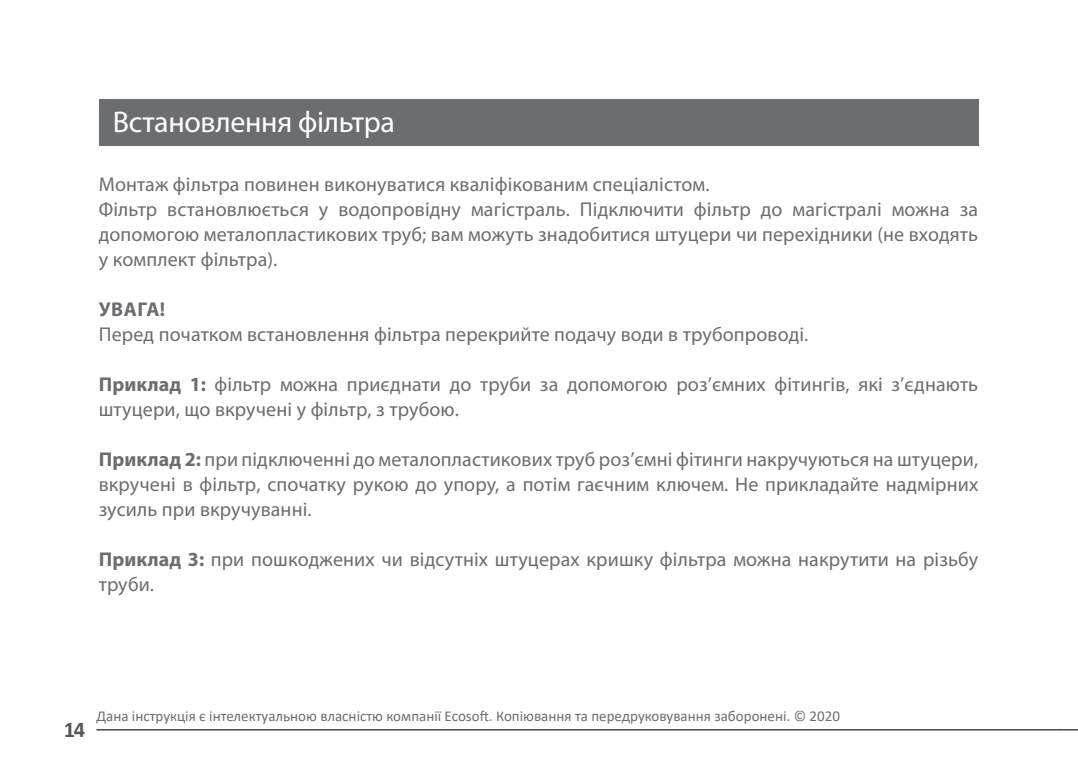
<style>
.page{position:relative;width:1078px;height:773px;background:#fff}
.page>*{position:absolute;margin:0;border:0;box-sizing:border-box;transform-origin:0 0}
.t1{font:30px "Myriad Pro";letter-spacing:-.01em;color:#fff}
.t2{font:700 22.5px "Calibri";color:#57585a}
.t3{font:20px/25px "Myriad Pro";letter-spacing:.005em;color:#6c6d70;text-align:justify}
.t4{font:700 20px "Myriad Pro";letter-spacing:.025em;color:#6c6d70}
.t5{font:15px "Calibri";color:#6c6d70}
.s1{font-weight:700}
</style>
<div class="page">
<svg style="left:1063px;top:729px;width:14px;height:1px"></svg>
<hr style="left:96px;top:729px;width:967px;height:1px;background:#231f20">
<div style="left:99px;top:100px;width:879px;height:46px;background:#6c6d70"></div>
<p class="t1" style="left:113px;top:103px;width:283px">Встановлення фільтра</p>
<p class="t3" style="left:99px;top:171px;width:612px">Монтаж фільтра повинен виконуватися кваліфікованим спеціалістом.</p>
<p class="t3" style="left:99px;top:196px;width:880px">Фільтр встановлюється у водопровідну магістраль. Підключити фільтр до магістралі можна за допомогою металопластикових труб; вам можуть знадобитися штуцери чи перехідники (не входять у комплект фільтра).</p>
<p class="t4" style="left:99px;top:296px;width:68px">УВАГА!</p>
<p class="t3" style="left:99px;top:321px;width:711px">Перед початком встановлення фільтра перекрийте подачу води в трубопроводі.</p>
<p class="t3" style="left:99px;top:371px;width:880px"><span class="s1">Приклад 1:</span> фільтр можна приєднати до труби за допомогою роз’ємних фітингів, які з’єднають штуцери, що вкручені у фільтр, з трубою.</p>
<p class="t3" style="left:99px;top:446px;width:880px"><span class="s1">Приклад 2:</span> при підключенні до металопластикових труб роз’ємні фітинги накручуються на штуцери, вкручені в фільтр, спочатку рукою до упору, а потім гаєчним ключем. Не прикладайте надмірних зусиль при вкручуванні.</p>
<p class="t3" style="left:99px;top:546px;width:880px"><span class="s1">Приклад 3:</span> при пошкоджених чи відсутніх штуцерах кришку фільтра можна накрутити на різьбу труби.</p>
<p class="t2" style="left:64px;top:713px;width:23px">14</p>
<p class="t5" style="left:96px;top:705px;width:745px">Дана інструкція є інтелектуальною власністю компанії Ecosoft. Копіювання та передруковування заборонені. © 2020</p>
</div>
